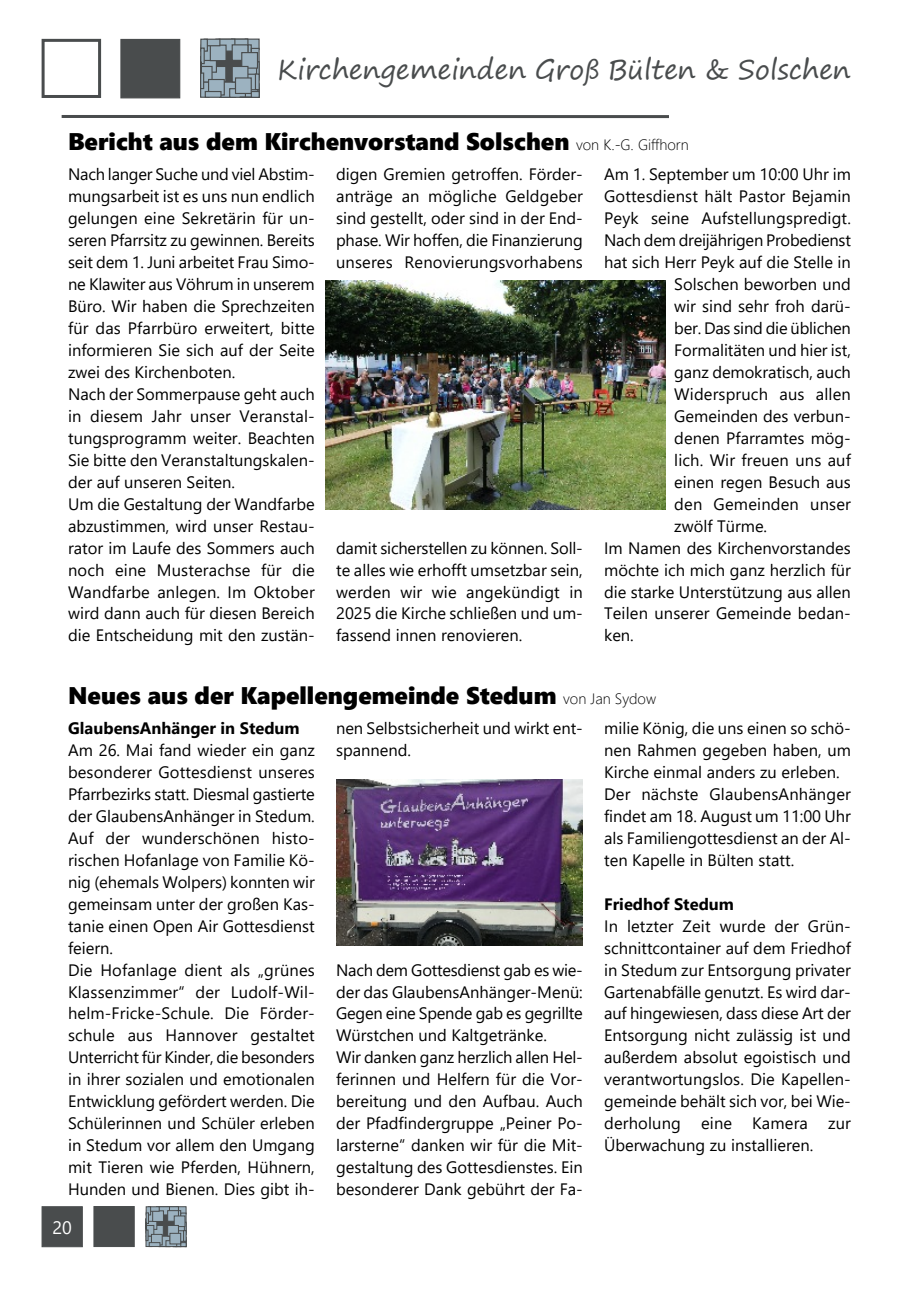
<style>
.page{position:relative;width:919px;height:1289px;background:#fff}
.page>*{position:absolute;margin:0;border:0;box-sizing:border-box;transform-origin:0 0}
.t1{font:27px "Segoe Print";letter-spacing:-.005em;color:#494c4d}
.t2{font:24px "Segoe UI Black";color:#000}
.t3{font:18px "Segoe UI";color:#fff}
.t4{font:16.5px/21.9px "Segoe UI";color:#000}
.t5{font:700 16.5px "Segoe UI";color:#000}
.s1{font-family:"Segoe UI";font-weight:300;font-size:15px}
</style>
<div class="page">
<hr style="left:62px;top:115px;width:607px;height:3px;background:#494c4d">
<div style="left:206px;top:45px;width:48px;height:47px;background:#494c4d"></div>
<svg style="left:245px;top:39px;width:15px;height:11px"></svg>
<svg style="left:248px;top:44px;width:4px;height:8px"></svg>
<div style="left:209px;top:66px;width:17px;height:17px;background:#9cb2c0;border:1px solid #494c4d"></div>
<svg style="left:246px;top:64px;width:14px;height:17px"></svg>
<div style="left:251px;top:48px;width:9px;height:16px;background:#9cb2c0;border:1px solid #494c4d"></div>
<svg style="left:248px;top:74px;width:7px;height:9px"></svg>
<div style="left:231px;top:39px;width:17px;height:15px;background:#9cb2c0;border:1px solid #494c4d"></div>
<svg style="left:215px;top:38px;width:18px;height:1px"></svg>
<svg style="left:200px;top:81px;width:10px;height:17px"></svg>
<svg style="left:218px;top:39px;width:17px;height:13px"></svg>
<svg style="left:200px;top:56px;width:17px;height:17px"></svg>
<div style="left:219px;top:82px;width:17px;height:16px;background:#9cb2c0;border:1px solid #494c4d"></div>
<div style="left:200px;top:66px;width:12px;height:17px;background:#9cb2c0;border:1px solid #494c4d"></div>
<svg style="left:256px;top:61px;width:4px;height:17px"></svg>
<svg style="left:255px;top:73px;width:5px;height:17px"></svg>
<svg style="left:205px;top:46px;width:5px;height:15px"></svg>
<div style="left:231px;top:44px;width:17px;height:17px;background:#9cb2c0;border:1px solid #494c4d"></div>
<div style="left:229px;top:88px;width:17px;height:10px;background:#9cb2c0;border:1px solid #494c4d"></div>
<div style="left:210px;top:45px;width:16px;height:16px;background:#9cb2c0;border:1px solid #494c4d"></div>
<div style="left:203px;top:39px;width:17px;height:7px;background:#9cb2c0;border:1px solid #494c4d"></div>
<div style="left:200px;top:39px;width:8px;height:13px;background:#9cb2c0;border:1px solid #494c4d"></div>
<svg style="left:200px;top:47px;width:5px;height:17px"></svg>
<svg style="left:200px;top:55px;width:2px;height:17px"></svg>
<svg style="left:200px;top:72px;width:4px;height:17px"></svg>
<div style="left:208px;top:79px;width:17px;height:17px;background:#9cb2c0;border:1px solid #494c4d"></div>
<svg style="left:238px;top:83px;width:22px;height:15px"></svg>
<div style="left:241px;top:52px;width:17px;height:17px;background:#9cb2c0;border:1px solid #494c4d"></div>
<div style="left:231px;top:66px;width:17px;height:17px;background:#9cb2c0;border:1px solid #494c4d"></div>
<div style="left:235px;top:77px;width:17px;height:17px;background:#9cb2c0;border:1px solid #494c4d"></div>
<div style="left:205px;top:91px;width:16px;height:7px;background:#9cb2c0;border:1px solid #494c4d"></div>
<div style="left:42px;top:39px;width:59px;height:59px;background:#fff;border:3px solid #494c4d"></div>
<div style="left:120px;top:39px;width:60px;height:59px;background:#494c4d;border:1px solid #494c4d"></div>
<div style="left:155px;top:1214px;width:22px;height:22px;background:#494c4d"></div>
<svg style="left:176px;top:1206px;width:10px;height:8px"></svg>
<svg style="left:154px;top:1226px;width:5px;height:7px"></svg>
<svg style="left:180px;top:1212px;width:6px;height:11px"></svg>
<div style="left:167px;top:1206px;width:12px;height:10px;background:#9cb2c0;border:1px solid #494c4d"></div>
<svg style="left:170px;top:1206px;width:8px;height:3px"></svg>
<svg style="left:146px;top:1235px;width:6px;height:11px"></svg>
<div style="left:158px;top:1206px;width:12px;height:9px;background:#9cb2c0;border:1px solid #494c4d"></div>
<svg style="left:146px;top:1218px;width:11px;height:11px"></svg>
<div style="left:146px;top:1224px;width:8px;height:12px;background:#9cb2c0;border:1px solid #494c4d"></div>
<svg style="left:149px;top:1211px;width:3px;height:10px"></svg>
<div style="left:167px;top:1210px;width:12px;height:11px;background:#9cb2c0;border:1px solid #494c4d"></div>
<div style="left:152px;top:1210px;width:12px;height:11px;background:#9cb2c0;border:1px solid #494c4d"></div>
<svg style="left:148px;top:1206px;width:12px;height:5px"></svg>
<svg style="left:146px;top:1206px;width:5px;height:9px"></svg>
<svg style="left:145px;top:1212px;width:4px;height:28px"></svg>
<div style="left:151px;top:1233px;width:12px;height:12px;background:#9cb2c0;border:1px solid #494c4d"></div>
<svg style="left:159px;top:1221px;width:28px;height:26px"></svg>
<div style="left:174px;top:1215px;width:11px;height:11px;background:#9cb2c0;border:1px solid #494c4d"></div>
<div style="left:167px;top:1224px;width:12px;height:12px;background:#9cb2c0;border:1px solid #494c4d"></div>
<div style="left:169px;top:1232px;width:12px;height:12px;background:#9cb2c0;border:1px solid #494c4d"></div>
<svg style="left:149px;top:1242px;width:11px;height:4px"></svg>
<div style="left:93px;top:1206px;width:42px;height:40px;background:#494c4d;border:1px solid #494c4d"></div>
<div style="left:42px;top:1206px;width:41px;height:40px;background:#494c4d;border:1px solid #494c4d"></div>
<img style="left:325px;top:280px;width:340px;height:229px">
<img style="left:336px;top:779px;width:247px;height:166px">
<h1 class="t1" style="left:277px;top:56px;width:575px">Kirchengemeinden Groß Bülten &amp; Solschen</h1>
<h2 class="t2" style="left:68px;top:132px;width:622px">Bericht aus dem Kirchenvorstand Solschen <span class="s1">von K.-G. Giffhorn</span></h2>
<p class="t4" style="left:68px;top:165px;width:248px">Nach langer Suche und viel Abstim&shy;mungsarbeit ist es uns nun endlich gelungen eine Sekretärin für un&shy;seren Pfarrsitz zu gewinnen. Bereits seit dem 1. Juni arbeitet Frau Simo&shy;ne Klawiter aus Vöhrum in unserem<br>Büro. Wir haben die Sprechzeiten für das Pfarrbüro erweitert, bitte informieren Sie sich auf der Seite zwei des Kirchenboten.<br>Nach der Sommerpause geht auch in diesem Jahr unser Veranstal&shy;tungsprogramm weiter. Beachten<br>Sie bitte den Veranstaltungskalen&shy;der auf unseren Seiten.<br>Um die Gestaltung der Wandfarbe abzustimmen, wird unser Restau&shy;rator im Laufe des Sommers auch noch eine Musterachse für die<br>Wandfarbe anlegen. Im Oktober wird dann auch für diesen Bereich die Entscheidung mit den zustän-</p>
<p class="t4" style="left:336px;top:165px;width:248px;text-align:justify">digen Gremien getroffen. Förder&shy;anträge an mögliche Geldgeber sind gestellt, oder sind in der End&shy;phase. Wir hoffen, die Finanzierung unseres Renovierungsvorhabens</p>
<p class="t4" style="left:336px;top:538px;width:248px;text-align:justify">damit sicherstellen zu können. Soll&shy;te alles wie erhofft umsetzbar sein, werden wir wie angekündigt in 2025 die Kirche schließen und um&shy;fassend innen renovieren.</p>
<p class="t4" style="left:604px;top:165px;width:248px">Am 1. September um 10:00 Uhr im</p>
<p class="t4" style="left:604px;top:187px;width:248px">Gottesdienst hält Pastor Bejamin</p>
<p class="t4" style="left:604px;top:209px;width:248px">Peyk seine Aufstellungspredigt.</p>
<p class="t4" style="left:604px;top:231px;width:248px">Nach dem dreijährigen Probedienst</p>
<p class="t4" style="left:604px;top:253px;width:248px">hat sich Herr Peyk auf die Stelle in</p>
<p class="t4" style="left:674px;top:275px;width:178px">Solschen beworben und</p>
<p class="t4" style="left:674px;top:297px;width:178px">wir sind sehr froh darü-</p>
<p class="t4" style="left:674px;top:319px;width:178px">ber. Das sind die üblichen</p>
<p class="t4" style="left:674px;top:340px;width:178px">Formalitäten und hier ist,</p>
<p class="t4" style="left:674px;top:362px;width:178px">ganz demokratisch, auch</p>
<p class="t4" style="left:674px;top:384px;width:178px">Widerspruch aus allen</p>
<p class="t4" style="left:674px;top:406px;width:178px">Gemeinden des verbun-</p>
<p class="t4" style="left:674px;top:428px;width:178px">denen Pfarramtes mög-</p>
<p class="t4" style="left:674px;top:450px;width:178px">lich. Wir freuen uns auf</p>
<p class="t4" style="left:674px;top:472px;width:178px">einen regen Besuch aus</p>
<p class="t4" style="left:674px;top:494px;width:178px">den Gemeinden unser</p>
<p class="t4" style="left:674px;top:516px;width:94px">zwölf Türme.</p>
<p class="t4" style="left:604px;top:538px;width:248px">Im Namen des Kirchenvorstandes</p>
<p class="t4" style="left:604px;top:560px;width:248px">möchte ich mich ganz herzlich für</p>
<p class="t4" style="left:604px;top:582px;width:248px">die starke Unterstützung aus allen</p>
<p class="t4" style="left:604px;top:604px;width:248px">Teilen unserer Gemeinde bedan-</p>
<p class="t4" style="left:604px;top:626px;width:31px">ken.</p>
<h2 class="t2" style="left:68px;top:686px;width:589px">Neues aus der Kapellengemeinde Stedum <span class="s1">von Jan Sydow</span></h2>
<p class="t5" style="left:68px;top:722px;width:233px">GlaubensAnhänger in Stedum</p>
<p class="t4" style="left:68px;top:740px;width:248px">Am 26. Mai fand wieder ein ganz besonderer Gottesdienst unseres<br>Pfarrbezirks statt. Diesmal gastierte der GlaubensAnhänger in Stedum.<br>Auf der wunderschönen histo&shy;rischen Hofanlage von Familie Kö&shy;nig (ehemals Wolpers) konnten wir gemeinsam unter der großen Kas&shy;tanie einen Open Air Gottesdienst feiern.<br>Die Hofanlage dient als „grünes<br>Klassenzimmer“ der Ludolf-Wil&shy;helm-Fricke-Schule. Die Förder&shy;schule aus Hannover gestaltet<br>Unterricht für Kinder, die besonders in ihrer sozialen und emotionalen<br>Entwicklung gefördert werden. Die<br>Schülerinnen und Schüler erleben in Stedum vor allem den Umgang mit Tieren wie Pferden, Hühnern,<br>Hunden und Bienen. Dies gibt ih-</p>
<p class="t3" style="left:52px;top:1220px;width:21px">20</p>
<p class="t4" style="left:336px;top:718px;width:248px">nen Selbstsicherheit und wirkt ent&shy;spannend.</p>
<p class="t4" style="left:336px;top:960px;width:248px">Nach dem Gottesdienst gab es wie&shy;der das GlaubensAnhänger-Menü:<br>Gegen eine Spende gab es gegrillte Würstchen und Kaltgetränke.<br>Wir danken ganz herzlich allen Hel&shy;ferinnen und Helfern für die Vor&shy;bereitung und den Aufbau. Auch der Pfadfindergruppe „Peiner Po&shy;larsterne“ danken wir für die Mit&shy;gestaltung des Gottesdienstes. Ein besonderer Dank gebührt der Fa-</p>
<p class="t4" style="left:604px;top:718px;width:248px">milie König, die uns einen so schö&shy;nen Rahmen gegeben haben, um<br>Kirche einmal anders zu erleben.<br>Der nächste GlaubensAnhänger findet am 18. August um 11:00 Uhr als Familiengottesdienst an der Al&shy;ten Kapelle in Bülten statt.</p>
<p class="t5" style="left:604px;top:897px;width:131px">Friedhof Stedum</p>
<p class="t4" style="left:604px;top:916px;width:248px;text-align:justify">In letzter Zeit wurde der Grün&shy;schnittcontainer auf dem Friedhof in Stedum zur Entsorgung privater Gartenabfälle genutzt. Es wird dar&shy;auf hingewiesen, dass diese Art der Entsorgung nicht zulässig ist und außerdem absolut egoistisch und verantwortungslos. Die Kapellen&shy;gemeinde behält sich vor, bei Wie&shy;derholung eine Kamera zur Überwachung zu installieren.</p>
</div>
